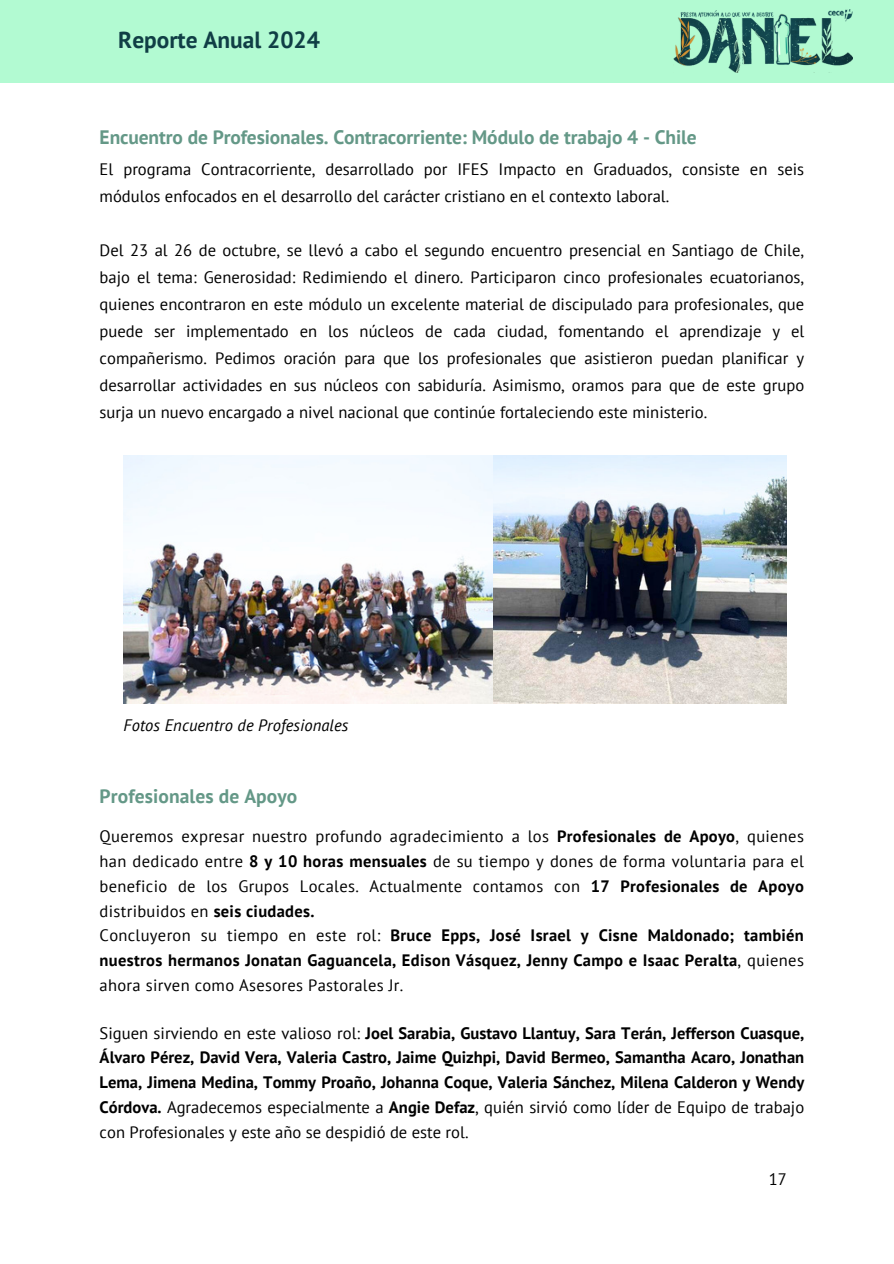
<style>
.page{position:relative;width:894px;height:1264px;background:#fff}
.page>*{position:absolute;margin:0;border:0;box-sizing:border-box;transform-origin:0 0}
.t1{font:700 23.4px "PT Sans";color:#103e45}
.t2{font:700 19.5px "PT Sans";letter-spacing:-.005em;color:#649887}
.t3{font:16.5px/27px "PT Sans";color:#000;text-align:justify}
.t4{font:700 16.5px/24.8px "PT Sans";letter-spacing:.01em;color:#000;text-align:justify}
.t5{font:italic 16.5px "PT Sans";letter-spacing:.005em;color:#000}
.s1{font-weight:700}
.s2{font-weight:400}
</style>
<div class="page">
<img style="left:123px;top:455px;width:663px;height:248px">
<div style="left:0;top:0;width:893px;height:83px;background:#b2fad2"></div>
<img style="left:673px;top:10px;width:179px;height:63px">
<p class="t1" style="left:118px;top:24px;width:203px">Reporte Anual 2024</p>
<p class="t2" style="left:100px;top:124px;width:598px">Encuentro de Profesionales. Contracorriente: Módulo de trabajo 4 - Chile</p>
<p class="t3" style="left:100px;top:155px;width:706px">El programa Contracorriente, desarrollado por IFES Impacto en Graduados, consiste en seis módulos enfocados en el desarrollo del carácter cristiano en el contexto laboral.</p>
<h2 class="t3" style="left:100px;top:236px;width:706px">Del 23 al 26 de octubre, se llevó a cabo el segundo encuentro presencial en Santiago de Chile, bajo el tema: Generosidad: Redimiendo el dinero. Participaron cinco profesionales ecuatorianos, quienes encontraron en este módulo un excelente material de discipulado para profesionales, que puede ser implementado en los núcleos de cada ciudad, fomentando el aprendizaje y el compañerismo. Pedimos oración para que los profesionales que asistieron puedan planificar y desarrollar actividades en sus núcleos con sabiduría. Asimismo, oramos para que de este grupo surja un nuevo encargado a nivel nacional que continúe fortaleciendo este ministerio.</h2>
<h2 class="t5" style="left:123px;top:714px;width:226px">Fotos Encuentro de Profesionales</h2>
<p class="t2" style="left:100px;top:783px;width:199px">Profesionales de Apoyo</p>
<p class="t3" style="left:100px;top:824px;width:705px;line-height:24.8px">Queremos expresar nuestro profundo agradecimiento a los <span class="s1">Profesionales de Apoyo</span>, quienes han dedicado entre <span class="s1">8 y 10 horas mensuales</span> de su tiempo y dones de forma voluntaria para el beneficio de los Grupos Locales. Actualmente contamos con <span class="s1">17 Profesionales de Apoyo </span>distribuidos en <span class="s1">seis ciudades.</span></p>
<p class="t4" style="left:100px;top:923px;width:705px"><span class="s2">Concluyeron su tiempo en este rol:</span> Bruce Epps, José Israel y Cisne Maldonado; también nuestros hermanos Jonatan Gaguancela, Edison Vásquez, Jenny Campo e Isaac Peralta<span class="s2">, quienes ahora sirven como Asesores Pastorales Jr.</span></p>
<p class="t4" style="left:100px;top:1020px;width:706px"><span class="s2">Siguen sirviendo en este valioso rol:</span> Joel Sarabia, Gustavo Llantuy, Sara Terán, Jefferson Cuasque, Álvaro Pérez, David Vera, Valeria Castro, Jaime Quizhpi, David Bermeo, Samantha Acaro, Jonathan Lema, Jimena Medina, Tommy Proaño, Johanna Coque, Valeria Sánchez, Milena Calderon y Wendy Córdova. <span class="s2">Agradecemos especialmente a</span> Angie Defaz<span class="s2">, quién sirvió como líder de Equipo de trabajo con Profesionales y este año se despidió de este rol.</span></p>
<h1 class="t3" style="left:768px;top:1165px;width:20px">17</h1>
</div>
